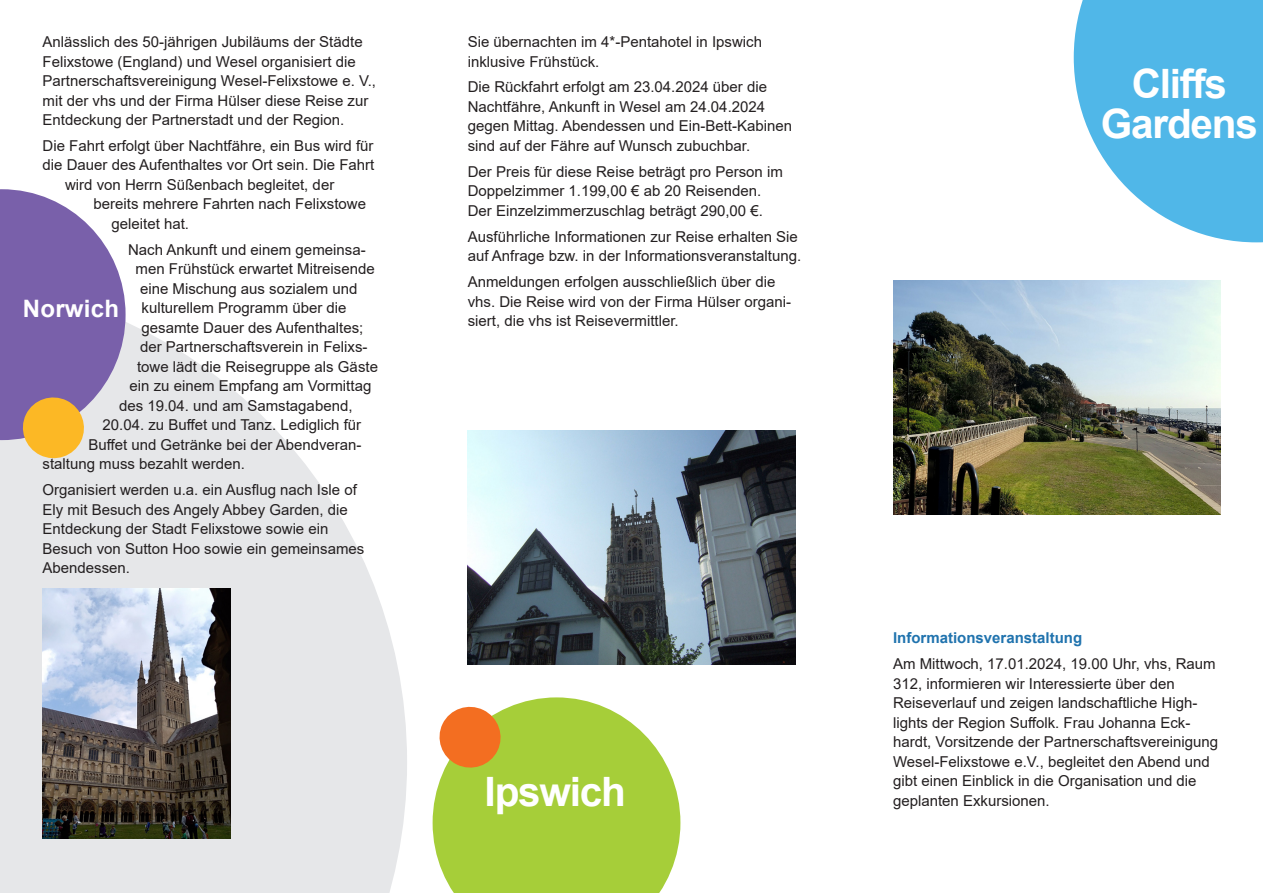
<style>
.page{position:relative;width:1263px;height:893px;background:#fff}
.page>*{position:absolute;margin:0;border:0;box-sizing:border-box;transform-origin:0 0}
.M{font:700 40.5px/40.5px "Arial";letter-spacing:-.03em;color:#fff;text-align:center}
.M-2{font:700 24px "Arial";letter-spacing:.01em;color:#fff}
.M-3{font:15px/19.5px "Arial";color:#231f20}
.M-4{font:700 15px "Arial";color:#2073ae}
</style>
<div class="page">
<svg style="left:0;top:322px;width:407px;height:571px;fill:#e6e7e9"></svg>
<svg style="left:433px;top:697px;width:247px;height:196px;background:#b0d350"></svg>
<svg style="left:1074px;top:0;width:189px;height:242px;fill:#50b7e8"></svg>
<svg style="left:0;top:189px;width:126px;height:273px;background:#9f89af"></svg>
<svg style="left:435px;top:703px;width:70px;height:69px"></svg>
<img style="left:43px;top:588px;width:188px;height:251px">
<img style="left:893px;top:281px;width:327px;height:233px">
<img style="left:468px;top:431px;width:327px;height:233px">
<p class="M-3" style="left:43px;top:32px;width:335px">Anlässlich des 50-jährigen Jubiläums der Städte Felixstowe (England) und Wesel organisiert die Partnerschaftsvereinigung Wesel-Felixstowe e. V., mit der vhs und der Firma Hülser diese Reise zur Entdeckung der Partnerstadt und der Region.</p>
<p class="M-3" style="left:43px;top:136px;width:332px">Die Fahrt erfolgt über Nachtfähre, ein Bus wird für</p>
<p class="M-3" style="left:43px;top:155px;width:333px">die Dauer des Aufenthaltes vor Ort sein. Die Fahrt</p>
<p class="M-3" style="left:65px;top:175px;width:271px">wird von Herrn Süßenbach begleitet, der</p>
<p class="M-3" style="left:94px;top:194px;width:274px">bereits mehrere Fahrten nach Felixstowe</p>
<p class="M-3" style="left:112px;top:214px;width:79px">geleitet hat.</p>
<p class="M-3" style="left:128px;top:240px;width:239px">Nach Ankunft und einem gemeinsa-</p>
<p class="M-3" style="left:136px;top:259px;width:241px">men Frühstück erwartet Mitreisende</p>
<p class="M-3" style="left:140px;top:279px;width:219px">eine Mischung aus sozialem und</p>
<p class="M-3" style="left:142px;top:298px;width:207px">kulturellem Programm über die</p>
<p class="M-3" style="left:142px;top:318px;width:223px">gesamte Dauer des Aufenthaltes;</p>
<p class="M-3" style="left:140px;top:337px;width:229px">der Partnerschaftsverein in Felixs-</p>
<p class="M-3" style="left:137px;top:357px;width:242px">towe lädt die Reisegruppe als Gäste</p>
<p class="M-3" style="left:130px;top:376px;width:243px">ein zu einem Empfang am Vormittag</p>
<p class="M-3" style="left:119px;top:396px;width:235px">des 19.04. und am Samstagabend,</p>
<p class="M-3" style="left:103px;top:415px;width:260px">20.04. zu Buffet und Tanz. Lediglich für</p>
<p class="M-3" style="left:88px;top:435px;width:275px">Buffet und Getränke bei der Abendveran-</p>
<p class="M-3" style="left:43px;top:454px;width:204px">staltung muss bezahlt werden.</p>
<p class="M-3" style="left:43px;top:480px;width:323px">Organisiert werden u.a. ein Ausflug nach Isle of Ely mit Besuch des Angely Abbey Garden, die Entdeckung der Stadt Felixstowe sowie ein Besuch von Sutton Hoo sowie ein gemeinsames Abendessen.</p>
<p class="M-2" style="left:23px;top:292px;width:98px">Norwich</p>
<p class="M-3" style="left:468px;top:32px;width:296px">Sie übernachten im 4*-Pentahotel in Ipswich inklusive Frühstück.</p>
<p class="M-3" style="left:468px;top:77px;width:326px">Die Rückfahrt erfolgt am 23.04.2024 über die Nachtfähre, Ankunft in Wesel am 24.04.2024 gegen Mittag. Abendessen und Ein-Bett-Kabinen sind auf der Fähre auf Wunsch zubuchbar.</p>
<p class="M-3" style="left:468px;top:162px;width:317px">Der Preis für diese Reise beträgt pro Person im<br>Doppelzimmer 1.199,00 € ab 20 Reisenden.<br>Der Einzelzimmerzuschlag beträgt 290,00 €.</p>
<p class="M-3" style="left:468px;top:227px;width:335px">Ausführliche Informationen zur Reise erhalten Sie auf Anfrage bzw. in der Informationsveranstaltung.</p>
<p class="M-3" style="left:468px;top:272px;width:325px">Anmeldungen erfolgen ausschließlich über die vhs. Die Reise wird von der Firma Hülser organi&shy;siert, die vhs ist Reisevermittler.</p>
<p class="M" style="left:485px;top:772px;width:143px">Ipswich</p>
<p class="M" style="left:1101px;top:63px;width:159px">Cliffs<br>Gardens</p>
<p class="M-4" style="left:893px;top:628px;width:191px">Informationsveranstaltung</p>
<p class="M-3" style="left:893px;top:654px;width:327px">Am Mittwoch, 17.01.2024, 19.00 Uhr, vhs, Raum 312, informieren wir Interessierte über den Reiseverlauf und zeigen landschaftliche High&shy;lights der Region Suffolk. Frau Johanna Eck&shy;hardt, Vorsitzende der Partnerschaftsvereinigung Wesel-Felixstowe e.V., begleitet den Abend und gibt einen Einblick in die Organisation und die geplanten Exkursionen.</p>
</div>
